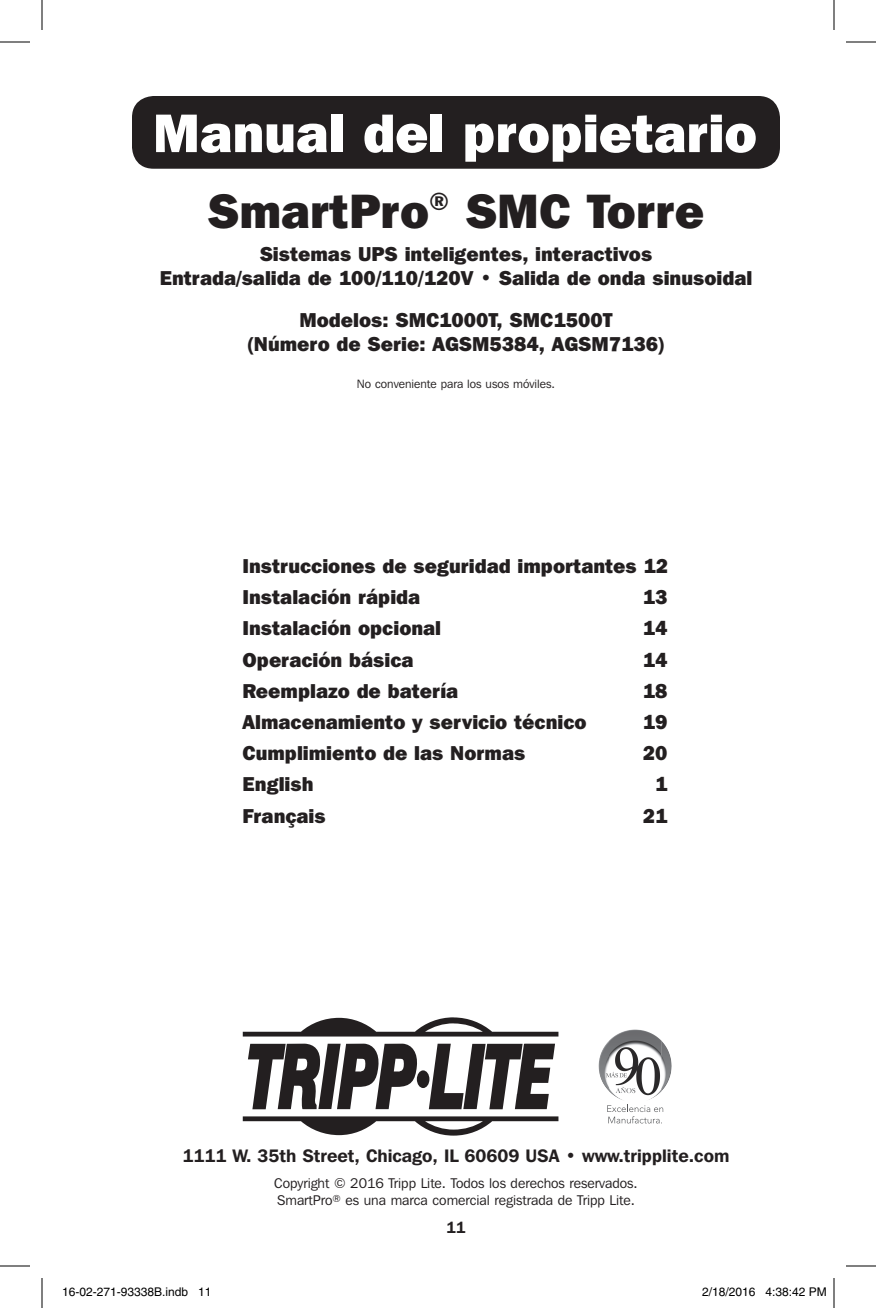
<style>
.page{position:relative;width:876px;height:1308px;background:#fff}
.page>*{position:absolute;margin:0;border:0;box-sizing:border-box;transform-origin:0 0}
.t1{font:800 54px "Franklin Gothic IT Cby BT";color:#fff}
.t2{font:800 48px "Franklin Gothic IT Cby BT";color:#231f20}
.t3{font:800 20px/24px "Franklin Gothic IT Cby BT";color:#231f20;text-align:center}
.t4{font:600 18px "Franklin Gothic IT Cby BT";color:#231f20}
.t5{font:600 16px "Franklin Gothic IT Cby BT";color:#231f20}
.t6{font:14px/16.8px "Franklin Gothic IT Cby BT";color:#231f20}
.t7{font:12px "Helvetica";color:#000}
.t8{font:12px "Franklin Gothic IT Cby BT";color:#231f20}
</style>
<div class="page">
<div style="left:132px;top:96px;width:648px;height:73px;background:#231f20;border-radius:22px"></div>
<div style="left:417px;top:1070px;width:12px;height:18px;background:#231f20;border-radius:50%"></div>
<svg style="left:248px;top:1044px;width:170px;height:65px"></svg>
<svg style="left:429px;top:1044px;width:126px;height:65px"></svg>
<svg style="left:243px;top:1017px;width:315px;height:20px"></svg>
<svg style="left:243px;top:1116px;width:315px;height:20px"></svg>
<img style="left:609px;top:1030px;width:24px;height:67px">
<img style="left:599px;top:1041px;width:10px;height:45px">
<img style="left:661px;top:1045px;width:11px;height:46px">
<svg style="left:607px;top:1105px;width:56px;height:19px"></svg>
<svg style="left:606px;top:1072px;width:21px;height:5px"></svg>
<hr style="left:0;top:42px;width:30px;height:1px;background:#000">
<hr style="left:846px;top:42px;width:30px;height:1px;background:#000">
<hr style="left:0;top:1266px;width:30px;height:1px;background:#000">
<hr style="left:846px;top:1266px;width:30px;height:1px;background:#000">
<hr style="left:42px;top:0;width:1px;height:30px;background:#000">
<hr style="left:42px;top:1278px;width:1px;height:30px;background:#000">
<hr style="left:834px;top:0;width:1px;height:30px;background:#000">
<hr style="left:834px;top:1278px;width:1px;height:30px;background:#000">
<p class="t1" style="left:153px;top:99px;width:606px">Manual del propietario</p>
<p class="t2" style="left:208px;top:180px;width:498px">SmartPro<sup>®</sup> SMC Torre</p>
<p class="t3" style="left:160px;top:241px;width:594px">Sistemas UPS inteligentes, interactivos<br>Entrada/salida de 100/110/120V • Salida de onda sinusoidal</p>
<p class="t3" style="left:247px;top:307px;width:419px">Modelos: SMC1000T, SMC1500T<br>(Número de Serie: AGSM5384, AGSM7136)</p>
<p class="t8" style="left:357px;top:376px;width:200px">No conveniente para los usos móviles.</p>
<p class="t3" style="left:243px;top:553px;width:427px">Instrucciones de seguridad importantes 12</p>
<p class="t3" style="left:243px;top:585px;width:179px">Instalación rápida</p>
<p class="t3" style="left:643px;top:585px;width:26px">13</p>
<p class="t3" style="left:243px;top:616px;width:200px">Instalación opcional</p>
<p class="t3" style="left:643px;top:616px;width:26px">14</p>
<p class="t3" style="left:243px;top:647px;width:173px">Operación básica</p>
<p class="t3" style="left:643px;top:647px;width:26px">14</p>
<p class="t3" style="left:243px;top:678px;width:217px">Reemplazo de batería</p>
<p class="t3" style="left:643px;top:678px;width:26px">18</p>
<p class="t3" style="left:243px;top:709px;width:346px">Almacenamiento y servicio técnico</p>
<p class="t3" style="left:643px;top:709px;width:26px">19</p>
<p class="t3" style="left:243px;top:741px;width:284px">Cumplimiento de las Normas</p>
<p class="t3" style="left:643px;top:741px;width:26px">20</p>
<p class="t3" style="left:243px;top:772px;width:73px">English</p>
<p class="t3" style="left:655px;top:772px;width:14px">1</p>
<p class="t3" style="left:243px;top:803px;width:85px">Français</p>
<p class="t3" style="left:643px;top:803px;width:26px">21</p>
<p class="t4" style="left:183px;top:1145px;width:548px">1111 W. 35th Street, Chicago, IL 60609 USA • www.tripplite.com</p>
<p class="t6" style="left:274px;top:1175px;width:365px">Copyright © 2016 Tripp Lite. Todos los derechos reservados.<br>SmartPro<sup>®</sup> es una marca comercial registrada de Tripp Lite.</p>
<p class="t5" style="left:446px;top:1218px;width:21px">11</p>
<p class="t7" style="left:62px;top:1285px;width:151px">16-02-271-93338B.indb 11</p>
<p class="t7" style="left:702px;top:1285px;width:126px">2/18/2016 4:38:42 PM</p>
</div>
